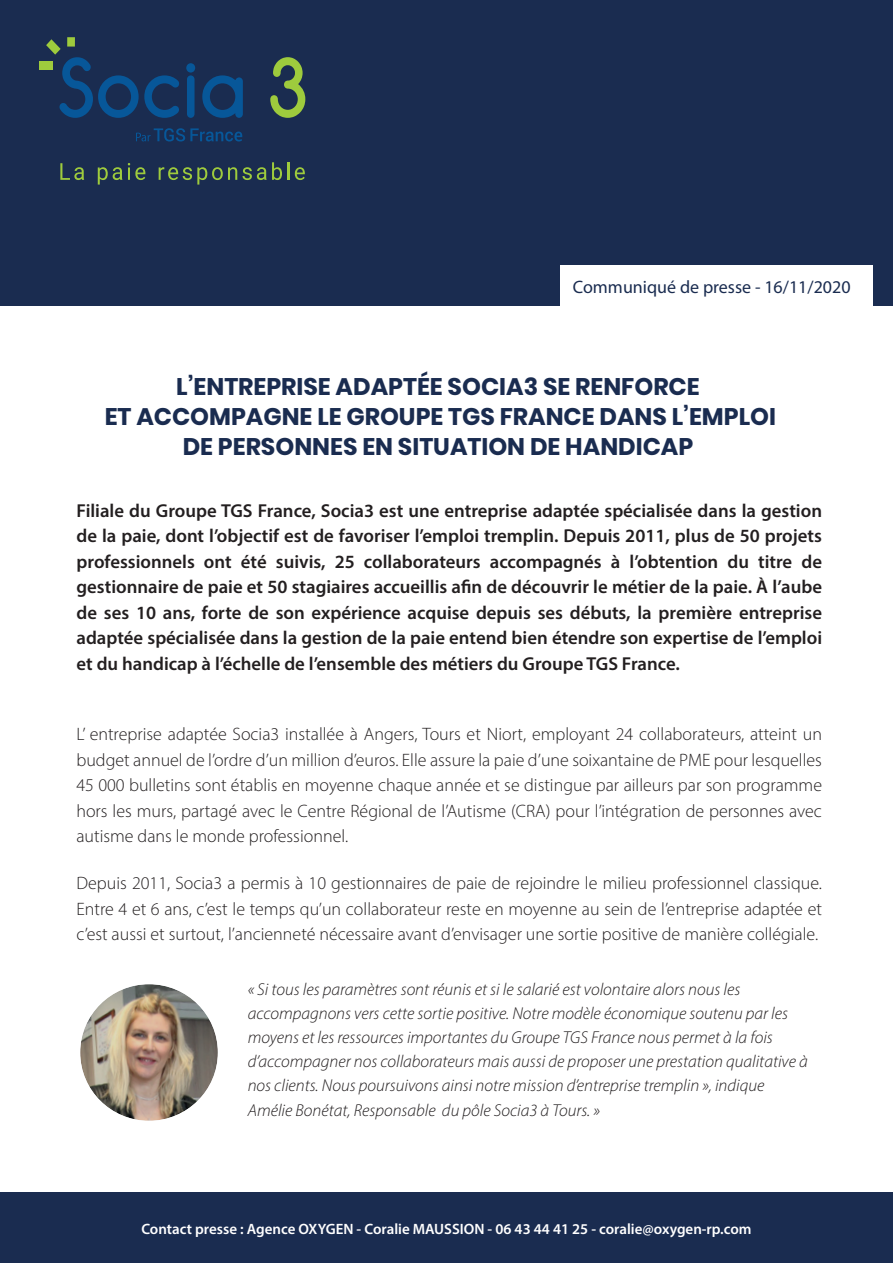
<style>
.page{position:relative;width:893px;height:1263px;background:#fff}
.page>*{position:absolute;margin:0;border:0;box-sizing:border-box;transform-origin:0 0}
.t1{font:700 24px "Poppins";color:#1a2c50}
.t2{font:600 18.75px/25.5px "Myriad Pro";color:#231f20;text-align:justify}
.t3{font:300 18px/25.5px "Myriad Pro";color:#231f20;text-align:justify}
.t4{font:18px "Myriad Pro";color:#1a2c50}
.t5{font:italic 300 17.25px/24px "Myriad Pro";color:#231f20}
.t6{font:600 15px "Myriad Pro";color:#fff}
</style>
<div class="page">
<div style="left:0;top:0;width:893px;height:305px;background:#1a2c50"></div>
<div style="left:560px;top:265px;width:313px;height:43px;background:#fff"></div>
<div style="left:0;top:1193px;width:893px;height:70px;background:#1a2c50"></div>
<svg style="left:46px;top:37px;width:133px;height:81px"></svg>
<svg style="left:186px;top:63px;width:9px;height:55px"></svg>
<svg style="left:202px;top:75px;width:41px;height:43px"></svg>
<svg style="left:270px;top:57px;width:35px;height:61px"></svg>
<div style="left:39px;top:61px;width:13px;height:8px;background:#9ecb3d"></div>
<svg style="left:136px;top:128px;width:106px;height:13px"></svg>
<svg style="left:60px;top:163px;width:24px;height:17px"></svg>
<svg style="left:98px;top:167px;width:24px;height:18px"></svg>
<svg style="left:128px;top:163px;width:17px;height:17px"></svg>
<svg style="left:159px;top:162px;width:130px;height:23px"></svg>
<svg style="left:295px;top:167px;width:10px;height:13px"></svg>
<div style="left:79px;top:982px;width:141px;height:140px;background:#231f20;opacity:.11"></div>
<p class="t4" style="left:573px;top:276px;width:279px">Communiqué de presse - 16/11/2020</p>
<p class="t1" style="left:176px;top:372px;width:525px">L’ENTREPRISE ADAPTÉE SOCIA3 SE RENFORCE</p>
<p class="t1" style="left:105px;top:402px;width:673px">ET ACCOMPAGNE LE GROUPE TGS FRANCE DANS L’EMPLOI</p>
<p class="t1" style="left:183px;top:432px;width:512px">DE PERSONNES EN SITUATION DE HANDICAP</p>
<p class="t2" style="left:77px;top:497px;width:747px">Filiale du Groupe TGS France, Socia3 est une entreprise adaptée spécialisée dans la gestion de la paie, dont l’objectif est de favoriser l’emploi tremplin. Depuis 2011, plus de 50 projets professionnels ont été suivis, 25 collaborateurs accompagnés à l’obtention du titre de gestionnaire de paie et 50 stagiaires accueillis afin de découvrir le métier de la paie. À l’aube de ses 10 ans, forte de son expérience acquise depuis ses débuts, la première entreprise adaptée spécialisée dans la gestion de la paie entend bien étendre son expertise de l’emploi et du handicap à l’échelle de l’ensemble des métiers du Groupe TGS France.</p>
<p class="t3" style="left:76px;top:721px;width:747px">L’ entreprise adaptée Socia3 installée à Angers, Tours et Niort, employant 24 collaborateurs, atteint un budget annuel de l’ordre d’un million d’euros. Elle assure la paie d’une soixantaine de PME pour lesquelles 45 000 bulletins sont établis en moyenne chaque année et se distingue par ailleurs par son programme hors les murs, partagé avec le Centre Régional de l’Autisme (CRA) pour l’intégration de personnes avec autisme dans le monde professionnel.</p>
<p class="t3" style="left:76px;top:870px;width:747px">Depuis 2011, Socia3 a permis à 10 gestionnaires de paie de rejoindre le milieu professionnel classique.<br>Entre 4 et 6 ans, c’est le temps qu’un collaborateur reste en moyenne au sein de l’entreprise adaptée et c’est aussi et surtout, l’ancienneté nécessaire avant d’envisager une sortie positive de manière collégiale.</p>
<p class="t5" style="left:248px;top:977px;width:562px">« Si tous les paramètres sont réunis et si le salarié est volontaire alors nous les accompagnons vers cette sortie positive. Notre modèle économique soutenu par les moyens et les ressources importantes du Groupe TGS France nous permet à la fois d’accompagner nos collaborateurs mais aussi de proposer une prestation qualitative à nos clients. Nous poursuivons ainsi notre mission d’entreprise tremplin », indique Amélie Bonétat, Responsable du pôle Socia3 à Tours. »</p>
<p class="t6" style="left:141px;top:1219px;width:612px">Contact presse : Agence OXYGEN - Coralie MAUSSION - 06 43 44 41 25 - coralie@oxygen-rp.com</p>
</div>
